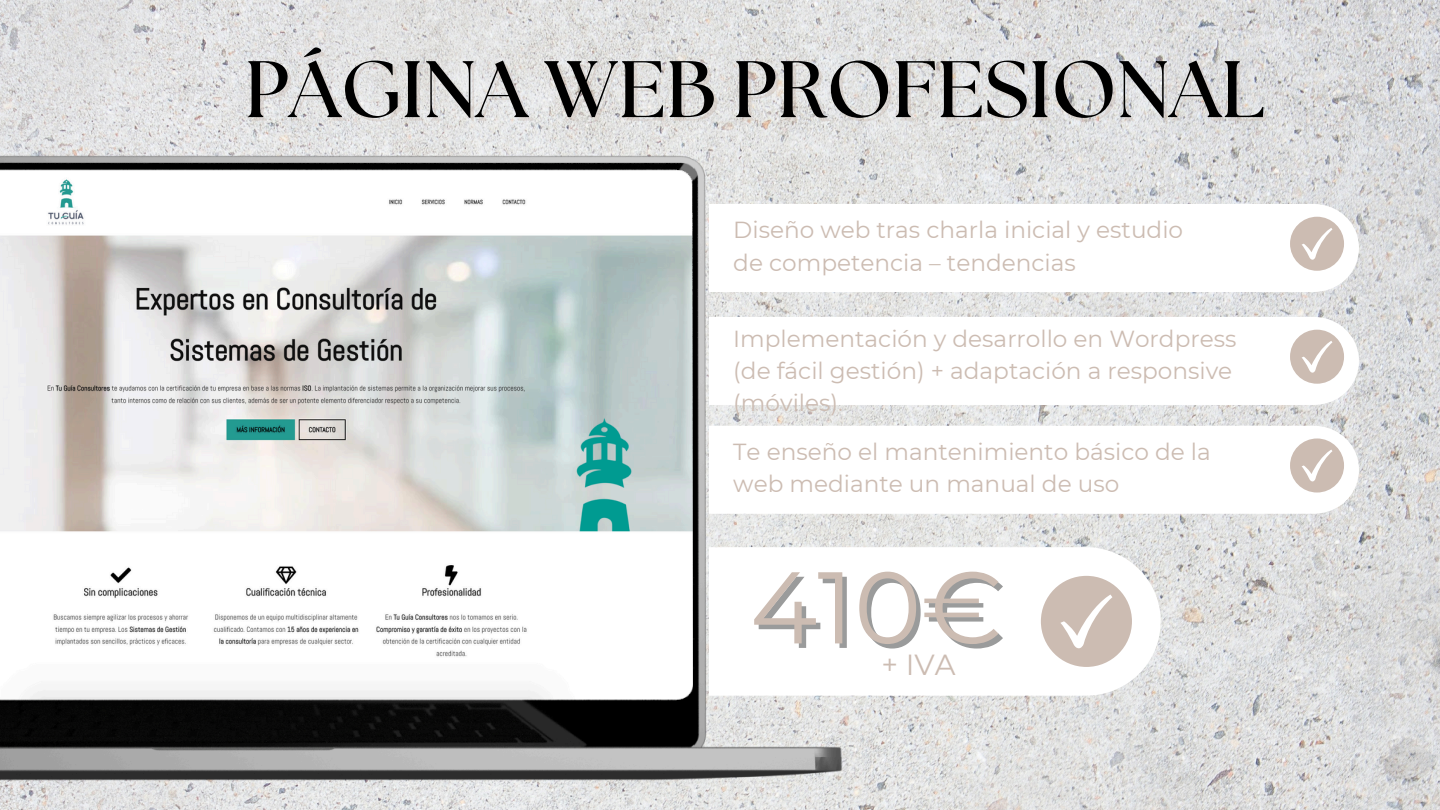
<style>
.page{position:relative;width:1440px;height:810px;background:#fff}
.page>*{position:absolute;margin:0;border:0;box-sizing:border-box;transform-origin:0 0}
.t1{font:101.7px "Montserrat";color:rgb(4 5 5/.4)}
.t2{font:700 80px "The Seasons";color:#000}
.t3{font:29px "Montserrat";color:#ccbcb2}
.t4{font:23.2px/32.2px "Montserrat";color:#ccbcb2}
</style>
<div class="page">
<img style="left:0;top:0;width:1440px;height:810px">
<svg style="left:843px;top:204px;width:516px;height:88px"></svg>
<svg style="left:843px;top:547px;width:317px;height:149px"></svg>
<div style="left:1290px;top:217px;width:54px;height:54px;background:#ccbcb2;border-radius:50%"></div>
<div style="left:1041px;top:576px;width:91px;height:91px;background:#ccbcb2;border-radius:50%"></div>
<svg style="left:1302px;top:228px;width:30px;height:32px"></svg>
<svg style="left:1060px;top:595px;width:52px;height:53px"></svg>
<img style="left:0;top:155px;width:843px;height:625px">
<svg style="left:709px;top:317px;width:650px;height:88px"></svg>
<div style="left:1290px;top:330px;width:54px;height:54px;background:#ccbcb2;border-radius:50%"></div>
<svg style="left:1302px;top:341px;width:30px;height:32px"></svg>
<svg style="left:709px;top:426px;width:650px;height:88px"></svg>
<div style="left:1290px;top:438px;width:54px;height:55px;background:#ccbcb2;border-radius:50%"></div>
<svg style="left:1302px;top:450px;width:30px;height:31px"></svg>
<p class="t2" style="left:245px;top:53px;width:1022px">PÁGINA WEB PROFESIONAL</p>
<p class="t4" style="left:733px;top:214px;width:451px">Diseño web tras charla inicial y estudio de competencia – tendencias</p>
<p class="t4" style="left:733px;top:323px;width:505px">Implementación y desarrollo en Wordpress (de fácil gestión) + adaptación a responsive (móviles).</p>
<p class="t4" style="left:733px;top:436px;width:479px">Te enseño el mantenimiento básico de la web mediante un manual de uso</p>
<h1 class="t1" style="left:755px;top:549px;width:254px">410€</h1>
<p class="t3" style="left:882px;top:647px;width:76px">+ IVA</p>
</div>
